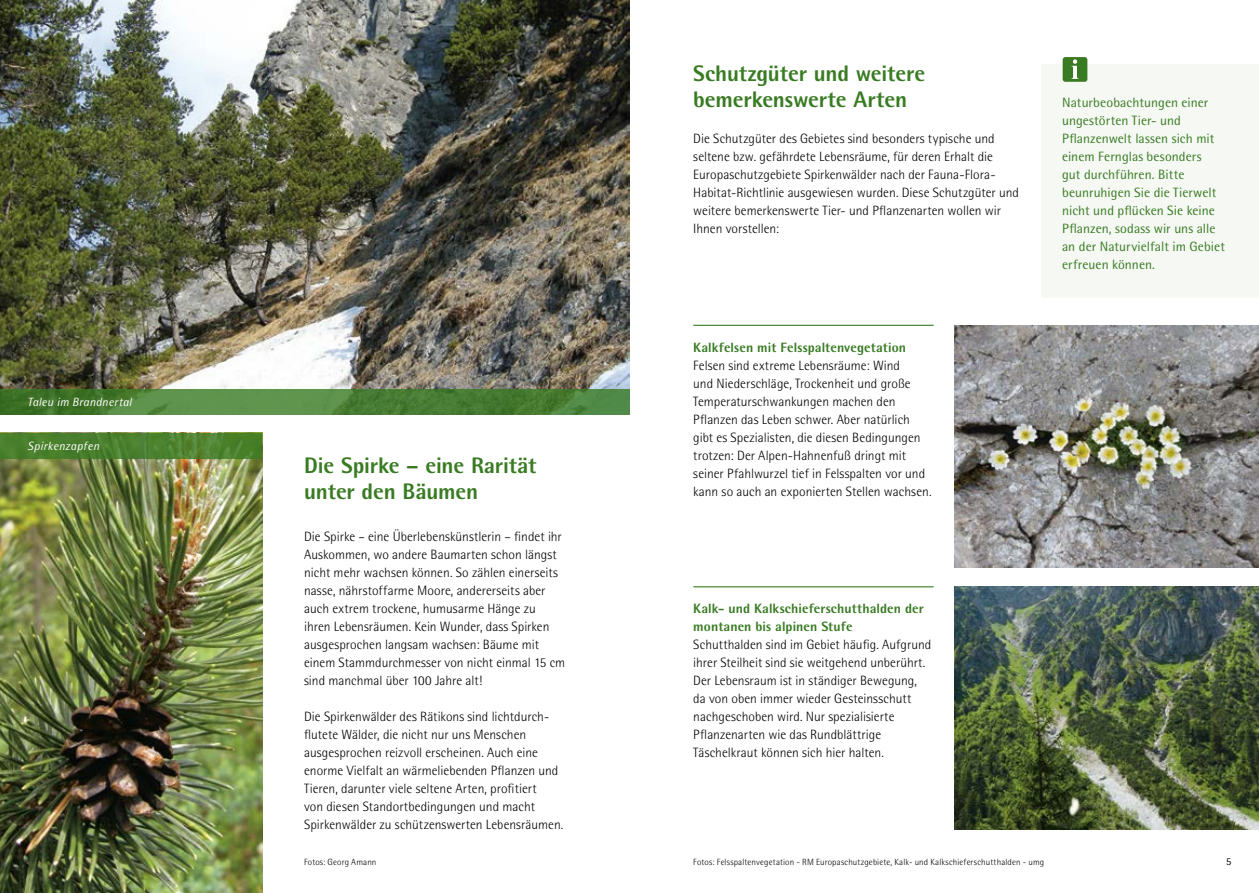
<style>
.page{position:relative;width:1259px;height:893px;background:#fff}
.page>*{position:absolute;margin:0;border:0;box-sizing:border-box;transform-origin:0 0}
.t1{font:800 22.5px/25.5px "Rotis Semi Sans Std";letter-spacing:-.005em;color:#397b23}
.t2{font:300 13.5px/18px "Rotis Semi Sans Std";color:#000}
.t3{font:13.5px/18px "Rotis Semi Sans Std";color:#397b23}
.t4{font:800 13.5px/18px "Rotis Semi Sans Std";letter-spacing:.005em;color:#397b23}
.t5{font:italic 12px "Rotis Semi Sans Std";letter-spacing:.02em;color:#fff}
.t6{font:10.5px "Rotis Semi Sans Std";color:#000}
.t7{font:300 9px "Rotis Semi Sans Std";letter-spacing:.02em;color:#000}
</style>
<div class="page">
<img style="left:0;top:0;width:629px;height:389px">
<svg style="left:0;top:389px;width:629px;height:26px;background:#4d823a"></svg>
<img style="left:0;top:433px;width:262px;height:460px">
<svg style="left:0;top:433px;width:261px;height:25px;background:#4b812e"></svg>
<hr style="left:693px;top:325px;width:240px;height:1px;background:#397b23">
<div style="left:1040px;top:64px;width:219px;height:234px;background:#f5f8f3"></div>
<div style="left:1062px;top:57px;width:25px;height:25px;background:#397b23;border-radius:3px"></div>
<svg style="left:1071px;top:59px;width:7px;height:20px"></svg>
<hr style="left:693px;top:586px;width:240px;height:1px;background:#397b23">
<img style="left:955px;top:325px;width:304px;height:243px">
<img style="left:955px;top:587px;width:304px;height:242px">
<p class="t5" style="left:28px;top:395px;width:106px">Taleu im Brandnertal</p>
<p class="t5" style="left:28px;top:438px;width:73px">Spirkenzapfen</p>
<h1 class="t1" style="left:304px;top:452px;width:234px">Die Spirke – eine Rarität unter den Bäumen</h1>
<p class="t2" style="left:304px;top:527px;width:263px">Die Spirke – eine Überlebenskünstlerin – findet ihr Auskommen, wo andere Baumarten schon längst nicht mehr wachsen können. So zählen einerseits nasse, nährstoffarme Moore, andererseits aber auch extrem trockene, humusarme Hänge zu ihren Lebensräumen. Kein Wunder, dass Spirken ausgesprochen langsam wachsen: Bäume mit einem Stammdurchmesser von nicht einmal 15 cm sind manchmal über 100 Jahre alt!</p>
<p class="t2" style="left:304px;top:707px;width:261px">Die Spirkenwälder des Rätikons sind lichtdurch&shy;flutete Wälder, die nicht nur uns Menschen ausgesprochen reizvoll erscheinen. Auch eine enorme Vielfalt an wärmeliebenden Pflanzen und Tieren, darunter viele seltene Arten, profitiert<br>von diesen Standortbedingungen und macht Spirkenwälder zu schützenswerten Lebensräumen.</p>
<p class="t7" style="left:304px;top:857px;width:74px">Fotos: Georg Amann</p>
<h1 class="t1" style="left:693px;top:61px;width:234px">Schutzgüter und weitere bemerkenswerte Arten</h1>
<p class="t2" style="left:693px;top:130px;width:327px">Die Schutzgüter des Gebietes sind besonders typische und seltene bzw. gefährdete Lebensräume, für deren Erhalt die Europaschutzgebiete Spirkenwälder nach der Fauna-Flora-Habitat-Richtlinie ausgewiesen wurden. Diese Schutzgüter und weitere bemerkenswerte Tier- und Pflanzenarten wollen wir Ihnen vorstellen:</p>
<p class="t4" style="left:693px;top:338px;width:214px">Kalkfelsen mit Felsspaltenvegetation</p>
<p class="t2" style="left:693px;top:356px;width:240px">Felsen sind extreme Lebensräume: Wind<br>und Niederschläge, Trockenheit und große Temperaturschwankungen machen den Pflanzen das Leben schwer. Aber natürlich gibt es Spezialisten, die diesen Bedingungen trotzen: Der Alpen-Hahnenfuß dringt mit seiner Pfahlwurzel tief in Felsspalten vor und kann so auch an exponierten Stellen wachsen.</p>
<p class="t3" style="left:1062px;top:93px;width:164px">Naturbeobachtungen einer ungestörten Tier- und<br>Pflanzenwelt lassen sich mit einem Fernglas besonders<br>gut durchführen. Bitte beunruhigen Sie die Tierwelt nicht und pflücken Sie keine<br>Pflanzen, sodass wir uns alle an der Naturvielfalt im Gebiet erfreuen können.</p>
<p class="t4" style="left:693px;top:599px;width:232px">Kalk- und Kalkschieferschutthalden der montanen bis alpinen Stufe</p>
<p class="t2" style="left:693px;top:635px;width:240px">Schutthalden sind im Gebiet häufig. Aufgrund ihrer Steilheit sind sie weitgehend unberührt.<br>Der Lebensraum ist in ständiger Bewegung, da von oben immer wieder Gesteinsschutt nachgeschoben wird. Nur spezialisierte Pflanzenarten wie das Rundblättrige Täschelkraut können sich hier halten.</p>
<p class="t7" style="left:693px;top:857px;width:352px">Fotos: Felsspaltenvegetation - RM Europaschutzgebiete, Kalk- und Kalkschieferschutthalden - umg</p>
<p class="t6" style="left:1226px;top:856px;width:7px">5</p>
</div>
